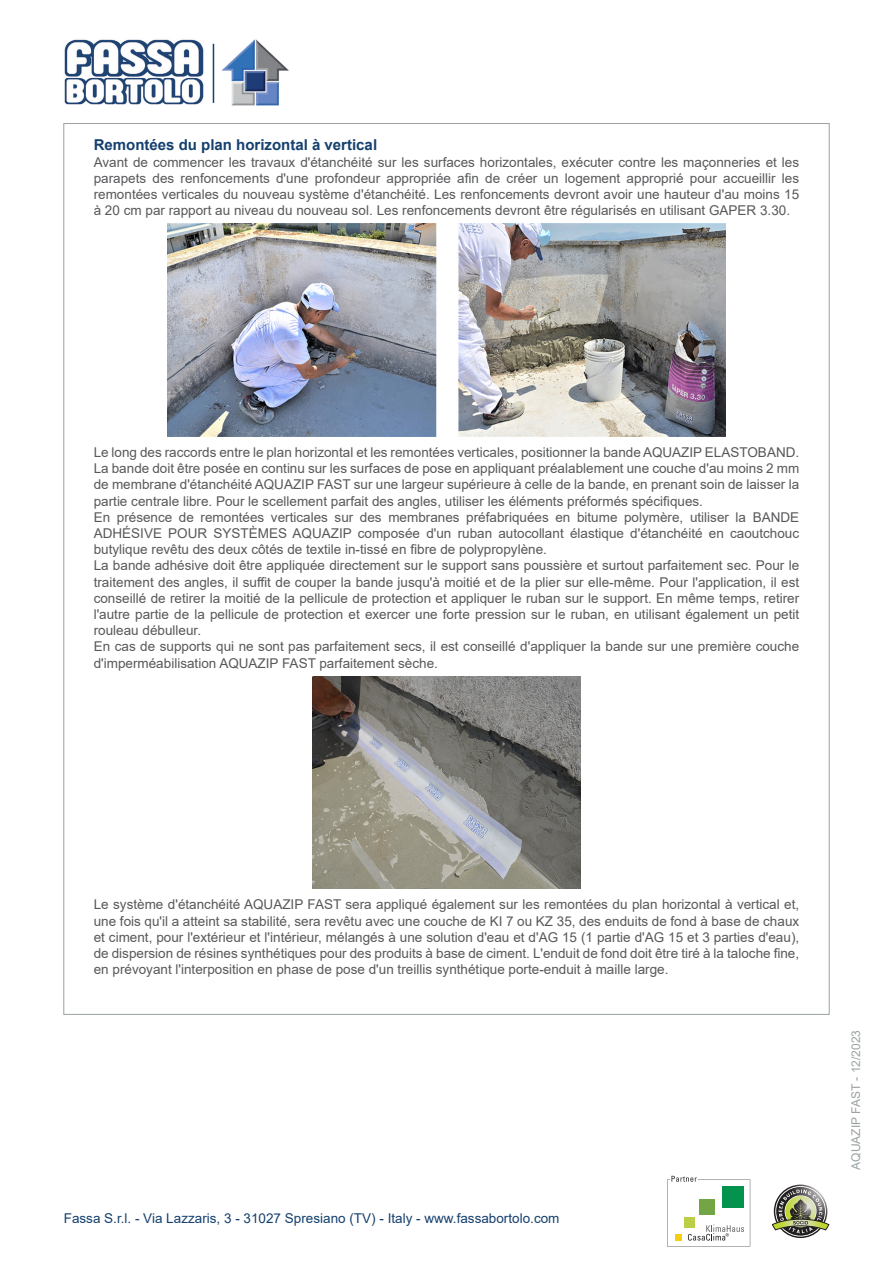
<style>
.page{position:relative;width:893px;height:1263px;background:#fff}
.page>*{position:absolute;margin:0;border:0;box-sizing:border-box;transform-origin:0 0}
.Sottotitolo{font:700 15px "Arial";color:#15406e}
.Descrizione2{font:13.5px/16.2px "Arial";color:#57585a;text-align:justify}
.Descrizione3{font:13.5px/16.2px "Arial";color:#57585a;text-align:justify}
.Descrizione1{font:13.5px/16.2px "Arial";color:#57585a;text-align:justify}
.t1{font:13.5px "Arial";color:#15406e}
.t2{font:12px "Arial";color:#9ba1a4}
</style>
<div class="page">
<img style="left:168px;top:224px;width:557px;height:212px">
<img style="left:312px;top:676px;width:269px;height:213px">
<svg style="left:667px;top:1176px;width:83px;height:71px"></svg>
<svg style="left:772px;top:1186px;width:57px;height:50px"></svg>
<img style="left:64px;top:39px;width:140px;height:66px">
<hr style="left:213px;top:44px;width:1px;height:59px;background:#15406e">
<img style="left:221px;top:39px;width:68px;height:67px">
<p class="Sottotitolo" style="left:94px;top:134px;width:285px">Remontées du plan horizontal à vertical</p>
<p class="Descrizione1" style="left:94px;top:154px;width:707px">Avant de commencer les travaux d'étanchéité sur les surfaces horizontales, exécuter contre les maçonneries et les parapets des renfoncements d'une profondeur appropriée afin de créer un logement approprié pour accueillir les remontées verticales du nouveau système d'étanchéité. Les renfoncements devront avoir une hauteur d'au moins 15 à 20 cm par rapport au niveau du nouveau sol. Les renfoncements devront être régularisés en utilisant GAPER 3.30.</p>
<p class="Descrizione2" style="left:94px;top:444px;width:707px">Le long des raccords entre le plan horizontal et les remontées verticales, positionner la bande AQUAZIP ELASTOBAND.<br>La bande doit être posée en continu sur les surfaces de pose en appliquant préalablement une couche d'au moins 2 mm de membrane d'étanchéité AQUAZIP FAST sur une largeur supérieure à celle de la bande, en prenant soin de laisser la partie centrale libre. Pour le scellement parfait des angles, utiliser les éléments préformés spécifiques.</p>
<p class="Descrizione2" style="left:94px;top:509px;width:707px">En présence de remontées verticales sur des membranes préfabriquées en bitume polymère, utiliser la BANDE ADHÉSIVE POUR SYSTÈMES AQUAZIP composée d'un ruban autocollant élastique d'étanchéité en caoutchouc butylique revêtu des deux côtés de textile in-tissé en fibre de polypropylène.</p>
<p class="Descrizione2" style="left:94px;top:557px;width:707px">La bande adhésive doit être appliquée directement sur le support sans poussière et surtout parfaitement sec. Pour le traitement des angles, il suffit de couper la bande jusqu'à moitié et de la plier sur elle-même. Pour l'application, il est conseillé de retirer la moitié de la pellicule de protection et appliquer le ruban sur le support. En même temps, retirer l'autre partie de la pellicule de protection et exercer une forte pression sur le ruban, en utilisant également un petit rouleau débulleur.</p>
<p class="Descrizione2" style="left:94px;top:638px;width:707px">En cas de supports qui ne sont pas parfaitement secs, il est conseillé d'appliquer la bande sur une première couche d'imperméabilisation AQUAZIP FAST parfaitement sèche.</p>
<p class="Descrizione3" style="left:94px;top:896px;width:707px">Le système d'étanchéité AQUAZIP FAST sera appliqué également sur les remontées du plan horizontal à vertical et, une fois qu'il a atteint sa stabilité, sera revêtu avec une couche de KI 7 ou KZ 35, des enduits de fond à base de chaux et ciment, pour l'extérieur et l'intérieur, mélangés à une solution d'eau et d'AG 15 (1 partie d'AG 15 et 3 parties d'eau), de dispersion de résines synthétiques pour des produits à base de ciment. L'enduit de fond doit être tiré à la taloche fine, en prévoyant l'interposition en phase de pose d'un treillis synthétique porte-enduit à maille large.</p>
<p class="t1" style="left:64px;top:1208px;width:497px">Fassa S.r.l. - Via Lazzaris, 3 - 31027 Spresiano (TV) - Italy - www.fassabortolo.com</p>
<p class="t2" style="left:848px;top:1170px;width:141px;rotate:-90deg">AQUAZIP FAST - 12/2023</p>
</div>
